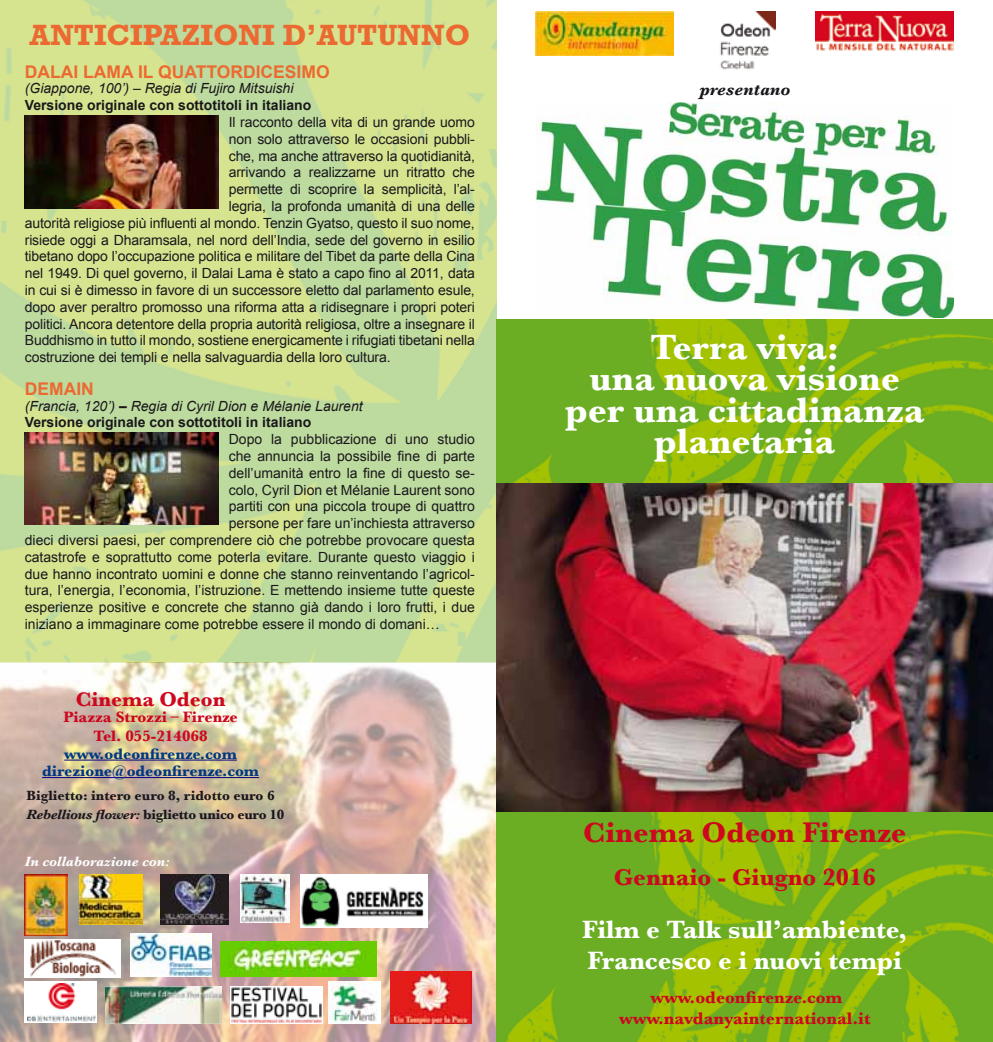
<style>
.page{position:relative;width:993px;height:1042px;background:#fff}
.page>*{position:absolute;margin:0;border:0;box-sizing:border-box;transform-origin:0 0}
.t1{font:700 36.75px/31.5px "Baskerville";color:#fff;text-align:center}
.t2{font:700 29.75px "Rockwell Std";color:#eb6a32}
.t3{font:700 29.75px "Baskerville";color:#cd071e}
.t4{font:700 26.25px/31.5px "Baskerville";color:#fff}
.t5{font:700 24.5px "Baskerville";color:#cd071e}
.t6{font:700 21px "Baskerville";color:#cd071e}
.t7{font:700 17.5px/21px "Baskerville";color:#cd071e;text-align:center}
.t8{font:700 17.5px "Arial";color:#eb6a32}
.t9{font:italic 700 17.5px "Baskerville";color:#1a171c}
.t10{font:700 15.75px/17.5px "Baskerville";color:#003882;text-align:center}
.t11{font:700 15.75px/19.2px "Baskerville";color:#cd071e;text-align:center}
.t12{font:14px "Arial";letter-spacing:-.01em;color:#1a171c}
.t13{font:italic 14px/16.8px "Arial";color:#1a171c}
.t14{font:700 14px/18.9px "Baskerville";color:#1a171c}
.t15{font:700 14px "Arial";color:#1a171c}
.t16{font:italic 700 14px "Baskerville";color:#fff}
.s1{font-weight:700;font-style:normal}
.s2{font-style:italic}
</style>
<div class="page">
<img style="left:0;top:0;width:496px;height:1042px">
<img style="left:496px;top:811px;width:496px;height:231px">
<img style="left:496px;top:483px;width:496px;height:328px">
<img style="left:536px;top:102px;width:416px;height:216px">
<img style="left:720px;top:12px;width:55px;height:58px">
<img style="left:496px;top:319px;width:496px;height:164px">
<img style="left:535px;top:12px;width:138px;height:43px">
<img style="left:815px;top:12px;width:138px;height:39px">
<hr style="left:64px;top:760px;width:173px;height:1px;background:#000080">
<hr style="left:42px;top:777px;width:217px;height:1px;background:#000080">
<img style="left:220px;top:942px;width:156px;height:35px">
<img style="left:240px;top:874px;width:49px;height:49px">
<img style="left:329px;top:982px;width:51px;height:41px">
<img style="left:391px;top:971px;width:80px;height:52px">
<img style="left:230px;top:986px;width:92px;height:37px">
<img style="left:25px;top:939px;width:95px;height:38px">
<svg style="left:25px;top:982px;width:72px;height:41px"></svg>
<img style="left:27px;top:984px;width:68px;height:37px">
<img style="left:130px;top:933px;width:81px;height:43px">
<img style="left:105px;top:986px;width:116px;height:37px">
<img style="left:25px;top:874px;width:43px;height:61px">
<img style="left:79px;top:874px;width:63px;height:50px">
<img style="left:160px;top:874px;width:69px;height:51px">
<img style="left:25px;top:116px;width:194px;height:92px">
<img style="left:25px;top:432px;width:194px;height:93px">
<img style="left:300px;top:874px;width:127px;height:54px">
<h2 class="t2" style="left:30px;top:17px;width:442px">ANTICIPAZIONI D’AUTUNNO</h2>
<p class="t8" style="left:25px;top:60px;width:306px">DALAI LAMA IL QUATTORDICESIMO</p>
<p class="t13" style="left:25px;top:80px;width:270px">(Giappone, 100’) – Regia di Fujiro Mitsuishi</p>
<p class="t15" style="left:25px;top:96px;width:288px">Versione originale con sottotitoli in italiano</p>
<p class="t12" style="left:229px;top:113px;width:247px">Il racconto della vita di un grande uomo</p>
<p class="t12" style="left:229px;top:130px;width:247px">non solo attraverso le occasioni pubbli-</p>
<p class="t12" style="left:229px;top:146px;width:247px">che, ma anche attraverso la quotidianità,</p>
<p class="t12" style="left:229px;top:163px;width:247px">arrivando a realizzarne un ritratto che</p>
<p class="t12" style="left:229px;top:180px;width:247px">permette di scoprire la semplicità, l’al-</p>
<p class="t12" style="left:229px;top:197px;width:247px">legria, la profonda umanità di una delle</p>
<p class="t12" style="left:25px;top:214px;width:451px">autorità religiose più influenti al mondo. Tenzin Gyatso, questo il suo nome,</p>
<p class="t12" style="left:25px;top:230px;width:451px">risiede oggi a Dharamsala, nel nord dell’India, sede del governo in esilio</p>
<p class="t12" style="left:25px;top:247px;width:451px">tibetano dopo l’occupazione politica e militare del Tibet da parte della Cina</p>
<p class="t12" style="left:25px;top:264px;width:451px">nel 1949. Di quel governo, il Dalai Lama è stato a capo fino al 2011, data</p>
<p class="t12" style="left:25px;top:281px;width:451px">in cui si è dimesso in favore di un successore eletto dal parlamento esule,</p>
<p class="t12" style="left:25px;top:298px;width:451px">dopo aver peraltro promosso una riforma atta a ridisegnare i propri poteri</p>
<p class="t12" style="left:25px;top:314px;width:451px">politici. Ancora detentore della propria autorità religiosa, oltre a insegnare il</p>
<p class="t12" style="left:25px;top:331px;width:451px">Buddhismo in tutto il mondo, sostiene energicamente i rifugiati tibetani nella</p>
<p class="t12" style="left:25px;top:348px;width:367px">costruzione dei templi e nella salvaguardia della loro cultura.</p>
<p class="t8" style="left:25px;top:377px;width:71px">DEMAIN</p>
<p class="t13" style="left:25px;top:397px;width:339px">(Francia, 120’) <span class="s1">–</span> Regia di Cyril Dion e Mélanie Laurent<br><span class="s1">Versione originale con sottotitoli in italiano</span></p>
<p class="t12" style="left:229px;top:430px;width:247px">Dopo la pubblicazione di uno studio</p>
<p class="t12" style="left:229px;top:447px;width:247px">che annuncia la possibile fine di parte</p>
<p class="t12" style="left:229px;top:464px;width:247px">dell’umanità entro la fine di questo se-</p>
<p class="t12" style="left:229px;top:480px;width:247px">colo, Cyril Dion et Mélanie Laurent sono</p>
<p class="t12" style="left:229px;top:497px;width:247px">partiti con una piccola troupe di quattro</p>
<p class="t12" style="left:229px;top:514px;width:247px">persone per fare un’inchiesta attraverso</p>
<p class="t12" style="left:25px;top:531px;width:451px">dieci diversi paesi, per comprendere ciò che potrebbe provocare questa</p>
<p class="t12" style="left:25px;top:548px;width:451px">catastrofe e soprattutto come poterla evitare. Durante questo viaggio i</p>
<p class="t12" style="left:25px;top:564px;width:451px">due hanno incontrato uomini e donne che stanno reinventando l’agricol-</p>
<p class="t12" style="left:25px;top:581px;width:451px">tura, l’energia, l’economia, l’istruzione. E mettendo insieme tutte queste</p>
<p class="t12" style="left:25px;top:598px;width:451px">esperienze positive e concrete che stanno già dando i loro frutti, i due</p>
<p class="t12" style="left:25px;top:615px;width:416px">iniziano a immaginare come potrebbe essere il mondo di domani…</p>
<h3 class="t6" style="left:76px;top:687px;width:151px">Cinema Odeon</h3>
<p class="t11" style="left:63px;top:707px;width:176px">Piazza Strozzi – Firenze<br>Tel. 055-214068</p>
<p class="t10" style="left:42px;top:744px;width:218px">www.odeonfirenze.com direzione@odeonfirenze.com</p>
<p class="t14" style="left:27px;top:786px;width:259px">Biglietto: intero euro 8, ridotto euro 6<br><span class="s2">Rebellious flower:</span> biglietto unico euro 10</p>
<p class="t16" style="left:25px;top:853px;width:146px">In collaborazione con:</p>
<p class="t9" style="left:699px;top:79px;width:92px">presentano</p>
<h1 class="t1" style="left:565px;top:331px;width:361px">Terra viva:<br>una nuova visione per una cittadinanza planetaria</h1>
<h2 class="t3" style="left:583px;top:814px;width:325px">Cinema Odeon Firenze</h2>
<h3 class="t5" style="left:613px;top:863px;width:263px">Gennaio - Giugno 2016</h3>
<h3 class="t4" style="left:582px;top:913px;width:326px">Film e Talk sull’ambiente,<br>Francesco e i nuovi tempi</h3>
<p class="t7" style="left:619px;top:986px;width:253px">www.odeonfirenze.com www.navdanyainternational.it</p>
</div>
